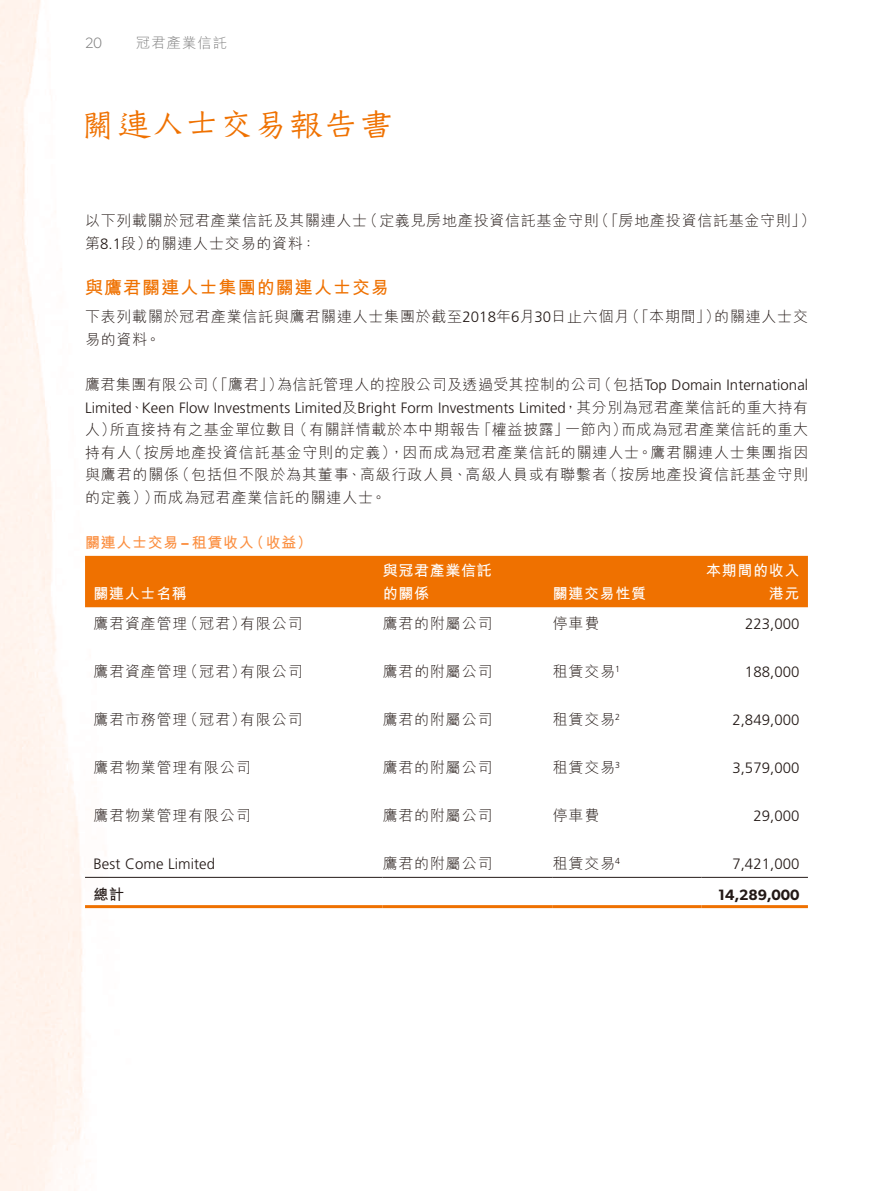
<style>
.page{position:relative;width:893px;height:1191px;background:#fff}
.page>*{position:absolute;margin:0;border:0;box-sizing:border-box;transform-origin:0 0}
.t1{font:36px "DF Tie Xian Std W3";letter-spacing:-.035em;color:#ef7100}
.t2{font:700 18px "M Hei HK";letter-spacing:.06em;color:#ef7100}
.t3{font:300 15px/22.5px "M Hei HK";letter-spacing:.055em;color:#231916}
.t4{font:300 15px "Frutiger LT Std";letter-spacing:.005em;color:#231916}
.t5{font:300 15px "M Hei HK";letter-spacing:.03em;color:#231916}
.t6{font:700 15px/22.5px "M Hei HK";letter-spacing:.045em;color:#fff}
.t7{font:700 15px "M Hei HK";letter-spacing:.045em;color:#fb8e3f}
.t8{font:600 15px "Gibson";letter-spacing:-.005em;color:#231916}
.t9{font:300 15px "Gibson";color:#7e7e7e}
.t10{font:700 15px "M Hei HK";color:#231916}
.t11{font:300 14.25px "M Hei HK";letter-spacing:.08em;color:#7e7e7e}
.s1{font-family:"Frutiger LT Std"}
.s2{font-family:"M Hei HK"}
.s3{font-family:"Gibson";font-weight:600}
</style>
<div class="page">
<div style="left:85px;top:556px;width:723px;height:51px;background:#ef7100"></div>
<hr style="left:85px;top:877px;width:298px;height:1px;background:#231916">
<hr style="left:383px;top:877px;width:170px;height:1px;background:#231916">
<hr style="left:553px;top:877px;width:149px;height:1px;background:#231916">
<hr style="left:702px;top:877px;width:106px;height:1px;background:#231916">
<hr style="left:85px;top:905px;width:298px;height:3px;background:#ef7100">
<hr style="left:383px;top:905px;width:170px;height:3px;background:#ef7100">
<hr style="left:553px;top:905px;width:149px;height:3px;background:#ef7100">
<hr style="left:702px;top:905px;width:106px;height:3px;background:#ef7100">
<p class="t9" style="left:85px;top:34px;width:18px">20</p>
<p class="t11" style="left:136px;top:33px;width:93px">冠君產業信託</p>
<h1 class="t1" style="left:80px;top:105px;width:316px">關連人士交易報告書</h1>
<p class="t3" style="left:85px;top:209px;width:732px">以下列載關於冠君產業信託及其關連人士（定義見房地產投資信託基金守則（「房地產投資信託基金守則」）第<span class="s1">8.1</span>段）的關連人士交易的資料：</p>
<p class="t2" style="left:85px;top:274px;width:306px">與鷹君關連人士集團的關連人士交易</p>
<p class="t3" style="left:85px;top:305px;width:724px">下表列載關於冠君產業信託與鷹君關連人士集團於截至<span class="s1">2018</span>年<span class="s1">6</span>月<span class="s1">30</span>日止六個月（「本期間」）的關連人士交易的資料。</p>
<p class="t5" style="left:85px;top:374px;width:725px">鷹君集團有限公司（「鷹君」）為信託管理人的控股公司及透過受其控制的公司（包括<span class="s1">Top Domain International</span></p>
<p class="t4" style="left:85px;top:399px;width:725px">Limited<span class="s2">、</span>Keen Flow Investments Limited<span class="s2">及</span>Bright Form Investments Limited<span class="s2">，其分別為冠君產業信託的重大持有</span></p>
<p class="t3" style="left:85px;top:418px;width:725px;text-align:justify">人）所直接持有之基金單位數目（有關詳情載於本中期報告「權益披露」一節內）而成為冠君產業信託的重大持有人（按房地產投資信託基金守則的定義），因而成為冠君產業信託的關連人士。鷹君關連人士集團指因與鷹君的關係（包括但不限於為其董事、高級行政人員、高級人員或有聯繫者（按房地產投資信託基金守則的定義））而成為冠君產業信託的關連人士。</p>
<p class="t7" style="left:85px;top:531px;width:228px">關連人士交易 <span class="s3">–</span> 租賃收入（收益）</p>
<p class="t6" style="left:94px;top:581px;width:95px">關連人士名稱</p>
<p class="t6" style="left:383px;top:558px;width:111px">與冠君產業信託的關係</p>
<p class="t6" style="left:706px;top:558px;width:95px;text-align:right">本期間的收入港元</p>
<p class="t6" style="left:553px;top:581px;width:95px">關連交易性質</p>
<p class="t3" style="left:94px;top:612px;width:211px">鷹君資產管理（冠君）有限公司</p>
<p class="t3" style="left:383px;top:612px;width:111px">鷹君的附屬公司</p>
<p class="t3" style="left:553px;top:612px;width:48px">停車費</p>
<p class="t4" style="left:745px;top:615px;width:56px">223,000</p>
<p class="t3" style="left:94px;top:660px;width:211px">鷹君資產管理（冠君）有限公司</p>
<p class="t3" style="left:383px;top:660px;width:111px">鷹君的附屬公司</p>
<p class="t3" style="left:553px;top:660px;width:69px">租賃交易<sup>1</sup></p>
<p class="t4" style="left:745px;top:663px;width:56px">188,000</p>
<p class="t3" style="left:94px;top:708px;width:211px">鷹君市務管理（冠君）有限公司</p>
<p class="t3" style="left:383px;top:708px;width:111px">鷹君的附屬公司</p>
<p class="t3" style="left:553px;top:708px;width:69px">租賃交易<sup>2</sup></p>
<p class="t4" style="left:732px;top:711px;width:69px">2,849,000</p>
<p class="t3" style="left:94px;top:756px;width:159px">鷹君物業管理有限公司</p>
<p class="t3" style="left:383px;top:756px;width:111px">鷹君的附屬公司</p>
<p class="t3" style="left:553px;top:756px;width:69px">租賃交易<sup>3</sup></p>
<p class="t4" style="left:732px;top:759px;width:69px">3,579,000</p>
<p class="t3" style="left:94px;top:804px;width:159px">鷹君物業管理有限公司</p>
<p class="t3" style="left:383px;top:804px;width:111px">鷹君的附屬公司</p>
<p class="t3" style="left:553px;top:804px;width:48px">停車費</p>
<p class="t4" style="left:753px;top:807px;width:48px">29,000</p>
<p class="t4" style="left:94px;top:855px;width:123px">Best Come Limited</p>
<p class="t3" style="left:383px;top:852px;width:111px">鷹君的附屬公司</p>
<p class="t3" style="left:553px;top:852px;width:69px">租賃交易<sup>4</sup></p>
<p class="t4" style="left:732px;top:855px;width:69px">7,421,000</p>
<p class="t10" style="left:94px;top:883px;width:32px">總計</p>
<p class="t8" style="left:718px;top:885px;width:83px">14,289,000</p>
</div>
